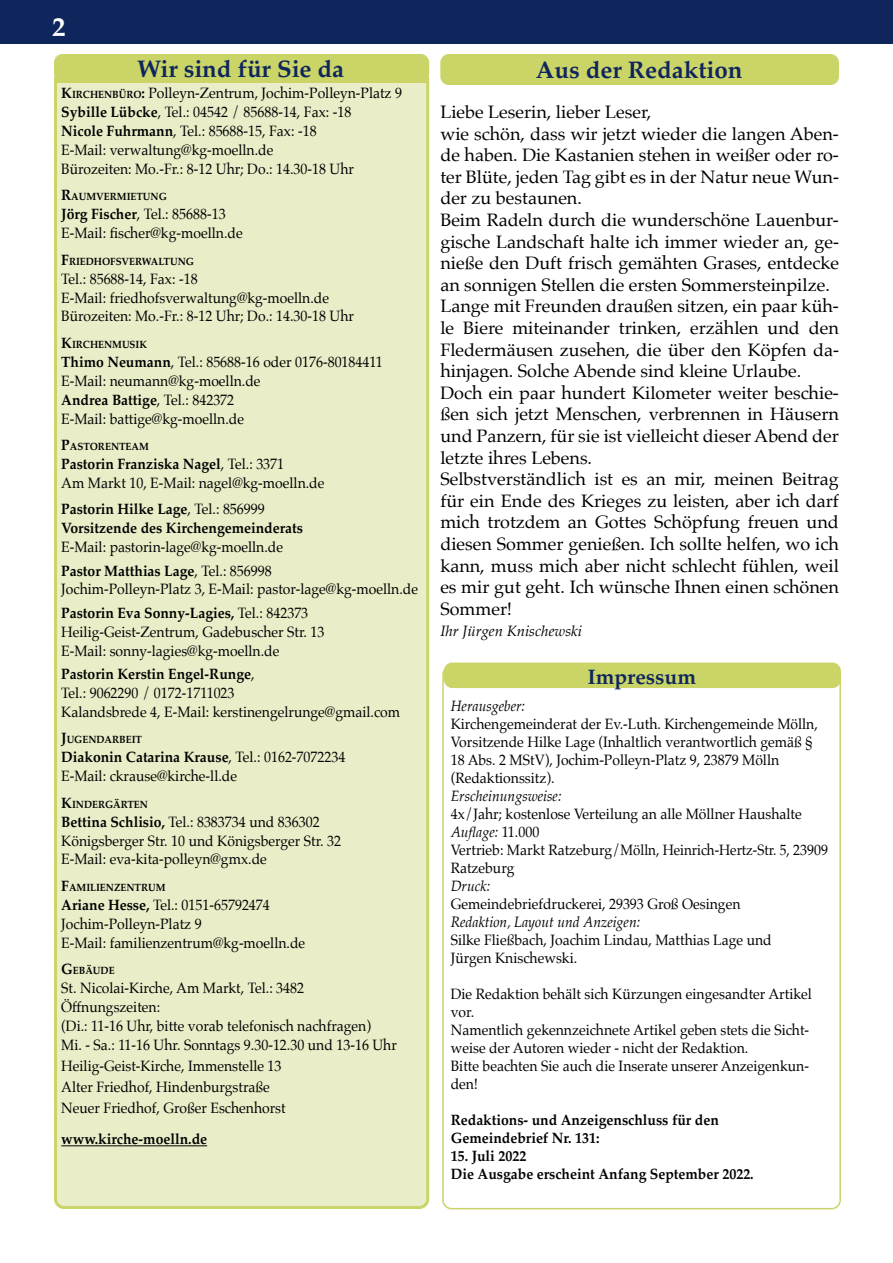
<style>
.page{position:relative;width:893px;height:1263px;background:#fff}
.page>*{position:absolute;margin:0;border:0;box-sizing:border-box;transform-origin:0 0}
.t1{font:700 27px "Palatino";color:#fff}
.t2{font:700 24px "Palatino";color:#0f265c}
.t3{font:700 21px "Palatino";color:#0f265c}
.t4{font:18px/21.6px "Palatino";color:#000}
.t5{font:15px/18.9px "Palatino";color:#000;scale:.93 1}
.t6{font:700 15px/18px "Palatino";color:#000;scale:.93 1}
.t7{font:italic 15px "Palatino";color:#000;scale:.93 1}
.t8{font:italic 15px "Palatino";color:#000}
.t9{font:700 10.5px "Palatino";color:#000;scale:.93 1}
.s1{font-style:italic}
.s2{font-weight:700}
.s3{font-weight:700;font-size:10.5px}
.s4{font-size:15px}
.s5{font-weight:400}
</style>
<div class="page">
<div style="left:56px;top:71px;width:372px;height:1136px;background:#eaeec8;border-radius:9px"></div>
<hr style="left:61px;top:1145px;width:146px;height:1px;background:#000">
<div style="left:54px;top:70px;width:375px;height:1139px;border:3px solid #cad467;border-radius:9px"></div>
<div style="left:0;top:0;width:893px;height:44px;background:#0f265c"></div>
<div style="left:54px;top:54px;width:375px;height:28px;background:#cad467;border-radius:9px"></div>
<div style="left:440px;top:54px;width:399px;height:31px;background:#cad467;border-radius:9px"></div>
<div style="left:55px;top:78px;width:374px;height:5px;background:#cad467"></div>
<div style="left:444px;top:662px;width:397px;height:26px;background:#cad467;border-radius:9px"></div>
<h1 class="t1" style="left:52px;top:4px;width:15px">2</h1>
<h2 class="t2" style="left:137px;top:48px;width:209px">Wir sind für Sie da</h2>
<h2 class="t2" style="left:536px;top:50px;width:208px">Aus der Redaktion</h2>
<p class="t4" style="left:440px;top:101px;width:400px">Liebe Leserin, lieber Leser,<br>wie schön, dass wir jetzt wieder die langen Aben&shy;de haben. Die Kastanien stehen in weißer oder ro&shy;ter Blüte, jeden Tag gibt es in der Natur neue Wun&shy;der zu bestaunen.<br>Beim Radeln durch die wunderschöne Lauenbur&shy;gische Landschaft halte ich immer wieder an, ge&shy;nieße den Duft frisch gemähten Grases, entdecke an sonnigen Stellen die ersten Sommersteinpilze.<br>Lange mit Freunden draußen sitzen, ein paar küh&shy;le Biere miteinander trinken, erzählen und den Fledermäusen zusehen, die über den Köpfen da&shy;hinjagen. Solche Abende sind kleine Urlaube.<br>Doch ein paar hundert Kilometer weiter beschie&shy;ßen sich jetzt Menschen, verbrennen in Häusern und Panzern, für sie ist vielleicht dieser Abend der letzte ihres Lebens.<br>Selbstverständlich ist es an mir, meinen Beitrag für ein Ende des Krieges zu leisten, aber ich darf mich trotzdem an Gottes Schöpfung freuen und diesen Sommer genießen. Ich sollte helfen, wo ich kann, muss mich aber nicht schlecht fühlen, weil es mir gut geht. Ich wünsche Ihnen einen schönen Sommer!</p>
<p class="t8" style="left:440px;top:619px;width:143px">Ihr Jürgen Knischewski</p>
<h3 class="t3" style="left:588px;top:659px;width:110px">Impressum</h3>
<p class="t7" style="left:451px;top:693px;width:81px">Herausgeber:</p>
<p class="t5" style="left:451px;top:715px;width:396px;line-height:18px">Kirchengemeinderat der Ev.-Luth. Kirchengemeinde Mölln, Vorsitzende Hilke Lage (Inhaltlich verantwortlich gemäß § 18 Abs. 2 MStV), Jochim-Polleyn-Platz 9, 23879 Mölln (Redaktionssitz).</p>
<p class="t7" style="left:451px;top:783px;width:121px">Erscheinungsweise:</p>
<p class="t5" style="left:451px;top:805px;width:407px;line-height:18px">4x/Jahr; kostenlose Verteilung an alle Möllner Haushalte <span class="s1">Auflage:</span> 11.000<br>Vertrieb: Markt Ratzeburg/Mölln, Heinrich-Hertz-Str. 5, 23909<br>Ratzeburg</p>
<p class="t7" style="left:451px;top:873px;width:44px">Druck:</p>
<p class="t5" style="left:451px;top:894px;width:313px">Gemeindebriefdruckerei, 29393 Groß Oesingen</p>
<p class="t7" style="left:451px;top:909px;width:205px">Redaktion, Layout und Anzeigen:</p>
<p class="t5" style="left:451px;top:931px;width:347px;line-height:18px">Silke Fließbach, Joachim Lindau, Matthias Lage und<br>Jürgen Knischewski.</p>
<p class="t5" style="left:451px;top:985px;width:390px;line-height:18px">Die Redaktion behält sich Kürzungen eingesandter Artikel vor.<br>Namentlich gekennzeichnete Artikel geben stets die Sicht&shy;weise der Autoren wieder - nicht der Redaktion.<br>Bitte beachten Sie auch die Inserate unserer Anzeigenkun&shy;den!</p>
<p class="t6" style="left:451px;top:1110px;width:290px">Redaktions- und Anzeigenschluss für den<br>Gemeindebrief Nr. 131:</p>
<p class="t6" style="left:451px;top:1146px;width:327px">15. Juli 2022<br>Die Ausgabe erscheint Anfang September 2022.</p>
<p class="t5" style="left:61px;top:84px;width:368px"><span class="s2">K</span><span class="s3">IRCHENBÜRO</span><span class="s2">:</span> Polleyn-Zentrum, Jochim-Polleyn-Platz 9<br><span class="s2">Sybille Lübcke</span>, Tel.: 04542 / 85688-14, Fax: -18<br><span class="s2">Nicole Fuhrmann</span>, Tel.: 85688-15, Fax: -18<br>E-Mail: verwaltung@kg-moelln.de<br>Bürozeiten: Mo.-Fr.: 8-12 Uhr; Do.: 14.30-18 Uhr</p>
<p class="t9" style="left:61px;top:188px;width:115px"><span class="s4">R</span>AUMVERMIETUNG</p>
<p class="t5" style="left:61px;top:205px;width:197px"><span class="s2">Jörg Fischer</span>, Tel.: 85688-13<br>E-Mail: fischer@kg-moelln.de</p>
<p class="t9" style="left:61px;top:252px;width:144px"><span class="s4">F</span>RIEDHOFSVERWALTUNG</p>
<p class="t5" style="left:61px;top:269px;width:316px">Tel.: 85688-14, Fax: -18<br>E-Mail: friedhofsverwaltung@kg-moelln.de<br>Bürozeiten: Mo.-Fr.: 8-12 Uhr; Do.: 14.30-18 Uhr</p>
<p class="t9" style="left:61px;top:335px;width:93px"><span class="s4">K</span>IRCHENMUSIK</p>
<p class="t5" style="left:61px;top:352px;width:347px"><span class="s2">Thimo Neumann</span>, Tel.: 85688-16 oder 0176-80184411<br>E-Mail: neumann@kg-moelln.de<br><span class="s2">Andrea Battige</span>, Tel.: 842372<br>E-Mail: battige@kg-moelln.de</p>
<p class="t9" style="left:61px;top:437px;width:96px"><span class="s4">P</span>ASTORENTEAM</p>
<p class="t5" style="left:61px;top:454px;width:285px"><span class="s2">Pastorin Franziska Nagel</span>, Tel.: 3371<br>Am Markt 10, E-Mail: nagel@kg-moelln.de</p>
<p class="t6" style="left:61px;top:499px;width:261px;line-height:18.9px">Pastorin Hilke Lage<span class="s5">, Tel.: 856999<br></span>Vorsitzende des Kirchengemeinderats</p>
<p class="t5" style="left:61px;top:535px;width:240px;line-height:23.4px">E-Mail: pastorin-lage@kg-moelln.de<br><span class="s2">Pastor Matthias Lage</span>, Tel.: 856998</p>
<p class="t5" style="left:61px;top:577px;width:385px;line-height:23.4px">Jochim-Polleyn-Platz 3, E-Mail: pastor-lage@kg-moelln.de<br><span class="s2">Pastorin Eva Sonny-Lagies,</span> Tel.: 842373</p>
<p class="t5" style="left:61px;top:622px;width:285px">Heilig-Geist-Zentrum, Gadebuscher Str. 13<br>E-Mail: sonny-lagies@kg-moelln.de</p>
<p class="t5" style="left:61px;top:664px;width:366px"><span class="s2">Pastorin Kerstin Engel-Runge</span>,<br>Tel.: 9062290 / 0172-1711023<br>Kalandsbrede 4, E-Mail: kerstinengelrunge@gmail.com</p>
<p class="t9" style="left:61px;top:731px;width:88px"><span class="s4">J</span>UGENDARBEIT</p>
<p class="t5" style="left:61px;top:748px;width:307px"><span class="s2">Diakonin Catarina Krause</span>, Tel.: 0162-7072234<br>E-Mail: ckrause@kirche-ll.de</p>
<p class="t9" style="left:61px;top:795px;width:95px"><span class="s4">K</span>INDERGÄRTEN</p>
<p class="t5" style="left:61px;top:812px;width:303px"><span class="s2">Bettina Schlisio,</span> Tel.: 8383734 und 836302<br>Königsberger Str. 10 und Königsberger Str. 32<br>E-Mail: eva-kita-polleyn@gmx.de</p>
<p class="t9" style="left:61px;top:878px;width:114px"><span class="s4">F</span>AMILIENZENTRUM</p>
<p class="t5" style="left:61px;top:895px;width:264px"><span class="s2">Ariane Hesse,</span> Tel.: 0151-65792474<br>Jochim-Polleyn-Platz 9<br>E-Mail: familienzentrum@kg-moelln.de</p>
<p class="t9" style="left:61px;top:961px;width:59px"><span class="s4">G</span>EBÄUDE</p>
<p class="t5" style="left:61px;top:978px;width:362px">St. Nicolai-Kirche, Am Markt, Tel.: 3482<br>Öffnungszeiten:<br>(Di.: 11-16 Uhr, bitte vorab telefonisch nachfragen)<br>Mi. - Sa.: 11-16 Uhr. Sonntags 9.30-12.30 und 13-16 Uhr</p>
<p class="t5" style="left:61px;top:1055px;width:243px;line-height:21px">Heilig-Geist-Kirche, Immenstelle 13<br>Alter Friedhof, Hindenburgstraße<br>Neuer Friedhof, Großer Eschenhorst</p>
<p class="t6" style="left:61px;top:1130px;width:158px">www.kirche-moelln.de</p>
</div>
